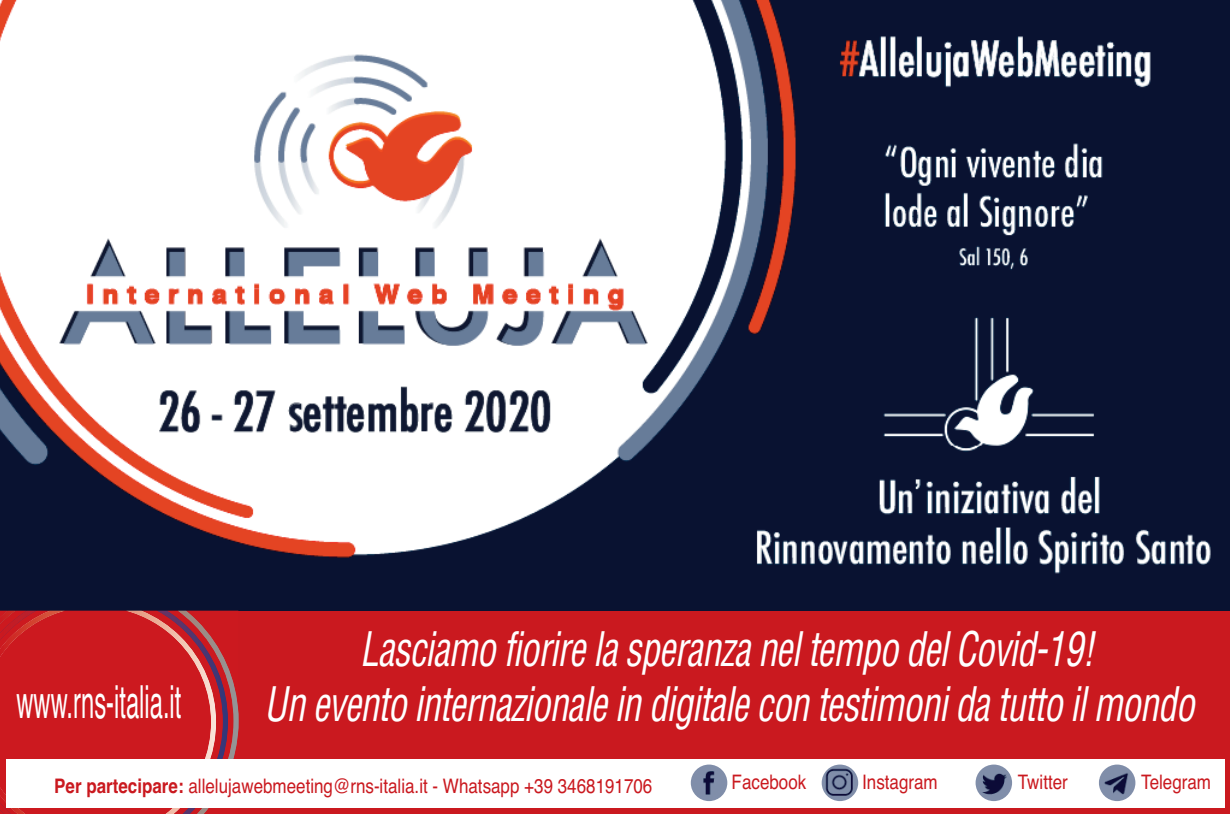
<style>
.page{position:relative;width:1230px;height:814px;background:#fff}
.page>*{position:absolute;margin:0;border:0;box-sizing:border-box;transform-origin:0 0}
.t1{font:italic condensed 46.38px/55px "Helvetica";letter-spacing:-.02em;color:#fff;text-align:center;scale:.81 1}
.t2{font:45.62px "Helvetica";color:#fff;scale:.52 1}
.t3{font:20px "Helvetica";color:#ca191f;scale:.85 1}
.s1{font-weight:700}
</style>
<div class="page">
<div style="left:0;top:600px;width:1230px;height:214px;background:#ca191f"></div>
<img style="left:0;top:0;width:1230px;height:610px">
<img style="left:228px;top:610px;width:10px;height:198px">
<img style="left:216px;top:610px;width:12px;height:198px">
<img style="left:126px;top:610px;width:90px;height:204px">
<img style="left:0;top:787px;width:26px;height:27px">
<img style="left:0;top:610px;width:65px;height:47px">
<div style="left:6px;top:758px;width:1218px;height:49px;background:#fff"></div>
<img style="left:691px;top:764px;width:36px;height:37px;border-radius:50%">
<img style="left:821px;top:764px;width:37px;height:37px;border-radius:50%">
<img style="left:975px;top:764px;width:37px;height:37px;border-radius:50%">
<img style="left:1098px;top:764px;width:37px;height:37px;border-radius:50%">
<p class="t2" style="left:16px;top:676px;width:319px">www.rns-italia.it</p>
<p class="t1" style="left:264px;top:623px;width:1150px">Lasciamo fiorire la speranza nel tempo del Covid-19!<br>Un evento internazionale in digitale con testimoni da tutto il mondo</p>
<p class="t3" style="left:54px;top:774px;width:705px"><span class="s1">Per partecipare:</span> allelujawebmeeting@rns-italia.it - Whatsapp +39 3468191706</p>
<p class="t3" style="left:731px;top:770px;width:89px">Facebook</p>
<p class="t3" style="left:862px;top:770px;width:90px">Instagram</p>
<p class="t3" style="left:1017px;top:770px;width:60px">Twitter</p>
<p class="t3" style="left:1141px;top:770px;width:84px">Telegram</p>
</div>
